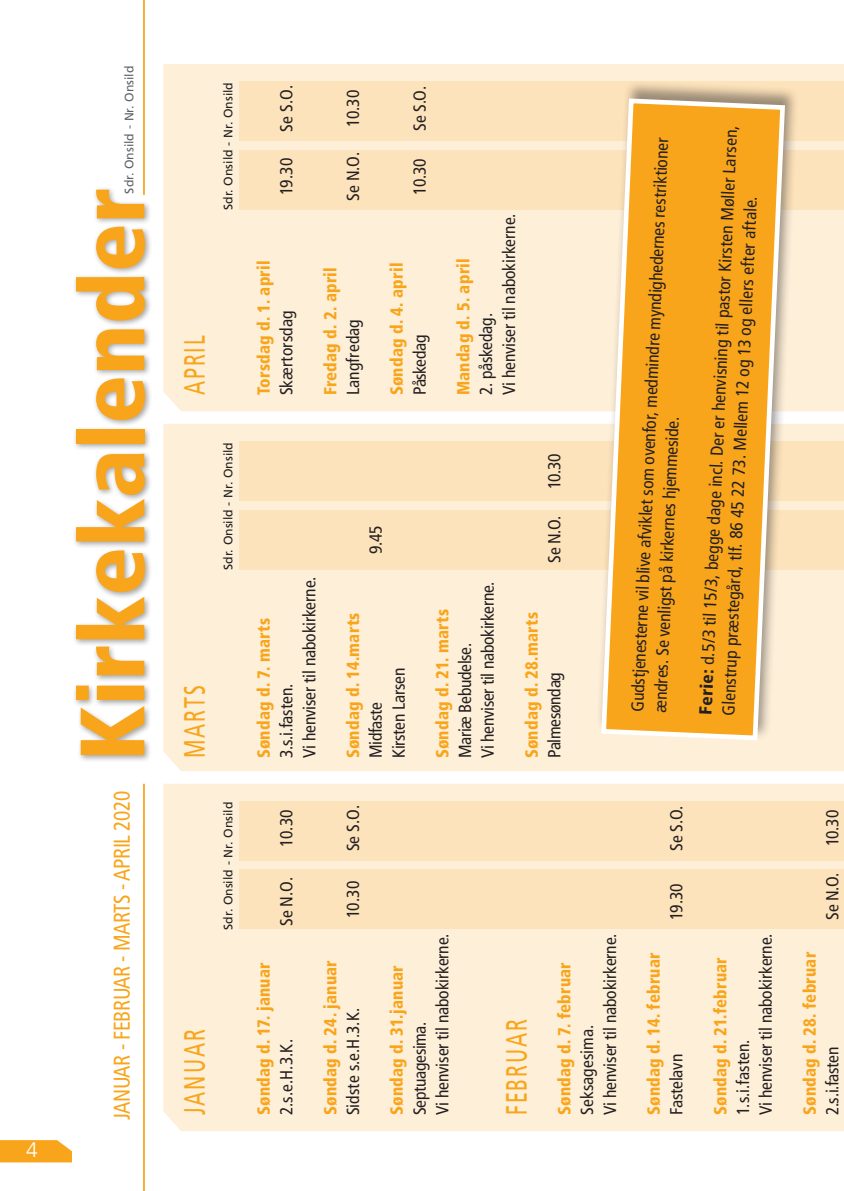
<style>
.page{position:relative;width:844px;height:1191px;background:#fff}
.page>*{position:absolute;margin:0;border:0;box-sizing:border-box;transform-origin:0 0}
.t1{font:900 condensed 91px "Frutiger";color:#f9a51b}
.t2{font:29.4px "Frutiger";letter-spacing:.1em;color:#f9a51b;scale:.67 1}
.t3{font:condensed 22.75px "Frutiger LT";letter-spacing:-.02em;color:#f9a51b;scale:.94 1}
.t4{font:300 21px "Frutiger";color:#fff}
.t5{font:condensed 17.5px/22.8px "Frutiger";letter-spacing:-.005em;color:#231f20}
.t6{font:900 condensed 17.5px "Frutiger";letter-spacing:.015em;color:#f9a51b;scale:.95 1}
.t7{font:12.25px "Frutiger";color:#231f20}
.t8{font:12.25px "Frutiger";color:#636366}
.s1{font-weight:900}
</style>
<div class="page">
<svg style="left:0;top:1140px;width:72px;height:22px;background:#f9aa28"></svg>
<div style="left:163px;top:64px;width:680px;height:347px;background:#feefd8"></div>
<div style="left:163px;top:424px;width:680px;height:347px;background:#feefd8"></div>
<div style="left:163px;top:784px;width:680px;height:347px;background:#feefd8"></div>
<div style="left:239px;top:869px;width:604px;height:60px;background:#fde3bb"></div>
<div style="left:239px;top:510px;width:604px;height:59px;background:#fde3bb"></div>
<div style="left:239px;top:150px;width:604px;height:59px;background:#fde3bb"></div>
<div style="left:239px;top:801px;width:604px;height:59px;background:#fde3bb"></div>
<div style="left:239px;top:441px;width:604px;height:59px;background:#fde3bb"></div>
<div style="left:239px;top:81px;width:604px;height:60px;background:#fde3bb"></div>
<hr style="left:143px;top:0;width:2px;height:195px;background:#f9a51b">
<div style="left:72px;top:186px;width:80px;height:576px;background:#231f20;opacity:.4"></div>
<hr style="left:143px;top:783px;width:2px;height:408px;background:#f9a51b">
<div style="left:595px;top:80px;width:203px;height:661px;background:#231f20;opacity:.45"></div>
<svg style="left:598px;top:96px;width:189px;height:647px;background:#f7b447"></svg>
<p class="t4" style="left:26px;top:1138px;width:13px">4</p>
<p class="t8" style="left:122px;top:193px;width:129px;rotate:-90deg">Sdr. Onsild - Nr. Onsild</p>
<h1 class="t1" style="left:58px;top:761px;width:575px;rotate:-90deg">Kirkekalender</h1>
<h3 class="t3" style="left:108px;top:1119px;width:351px;rotate:-90deg">JANUAR - FEBRUAR - MARTS - APRIL 2020</h3>
<p class="t7" style="left:221px;top:210px;width:129px;rotate:-90deg">Sdr. Onsild - Nr. Onsild</p>
<h2 class="t2" style="left:177px;top:395px;width:91px;rotate:-90deg">APRIL</h2>
<p class="t7" style="left:221px;top:570px;width:129px;rotate:-90deg">Sdr. Onsild - Nr. Onsild</p>
<h2 class="t2" style="left:177px;top:758px;width:110px;rotate:-90deg">MARTS</h2>
<p class="t7" style="left:221px;top:929px;width:129px;rotate:-90deg">Sdr. Onsild - Nr. Onsild</p>
<h2 class="t2" style="left:177px;top:1115px;width:130px;rotate:-90deg">JANUAR</h2>
<p class="t5" style="left:275px;top:132px;width:48px;rotate:-90deg">Se S.O.</p>
<p class="t5" style="left:275px;top:195px;width:39px;rotate:-90deg">19.30</p>
<p class="t6" style="left:253px;top:395px;width:144px;rotate:-90deg">Torsdag d. 1. april</p>
<p class="t5" style="left:275px;top:395px;width:86px;rotate:-90deg">Skærtorsdag</p>
<p class="t5" style="left:342px;top:127px;width:39px;rotate:-90deg">10.30</p>
<p class="t5" style="left:342px;top:201px;width:51px;rotate:-90deg">Se N.O.</p>
<p class="t6" style="left:319px;top:395px;width:136px;rotate:-90deg">Fredag d. 2. april</p>
<p class="t5" style="left:342px;top:395px;width:78px;rotate:-90deg">Langfredag</p>
<p class="t5" style="left:408px;top:131px;width:46px;rotate:-90deg">Se S.O.</p>
<p class="t5" style="left:408px;top:195px;width:38px;rotate:-90deg">10.30</p>
<p class="t6" style="left:386px;top:395px;width:141px;rotate:-90deg">Søndag d. 4. april</p>
<p class="t5" style="left:408px;top:395px;width:62px;rotate:-90deg">Påskedag</p>
<p class="t5" style="left:475px;top:395px;width:183px;rotate:-90deg">2. påskedag.<br>Vi henviser til nabokirkerne.</p>
<p class="t6" style="left:452px;top:395px;width:146px;rotate:-90deg">Mandag d. 5. april</p>
<p class="t5" style="left:275px;top:758px;width:183px;rotate:-90deg">3.s.i.fasten.<br>Vi henviser til nabokirkerne.</p>
<p class="t6" style="left:253px;top:758px;width:149px;rotate:-90deg">Søndag d. 7. marts</p>
<p class="t5" style="left:364px;top:553px;width:30px;rotate:-90deg">9.45</p>
<p class="t6" style="left:342px;top:758px;width:155px;rotate:-90deg">Søndag d. 14.marts</p>
<p class="t5" style="left:364px;top:758px;width:58px;rotate:-90deg">Midfaste</p>
<p class="t5" style="left:387px;top:758px;width:92px;rotate:-90deg">Kirsten Larsen</p>
<p class="t5" style="left:454px;top:758px;width:178px;rotate:-90deg">Mariæ Bebudelse.<br>Vi henviser til nabokirkerne.</p>
<p class="t6" style="left:431px;top:758px;width:159px;rotate:-90deg">Søndag d. 21. marts</p>
<p class="t5" style="left:543px;top:489px;width:38px;rotate:-90deg">10.30</p>
<p class="t5" style="left:543px;top:563px;width:49px;rotate:-90deg">Se N.O.</p>
<p class="t6" style="left:521px;top:758px;width:156px;rotate:-90deg">Søndag d. 28.marts</p>
<p class="t5" style="left:543px;top:758px;width:88px;rotate:-90deg">Palmesøndag</p>
<p class="t5" style="left:623px;top:710px;width:575px;line-height:24px;rotate:-87deg">Gudstjenesterne vil blive afviklet som ovenfor, medmindre myndighedernes restriktioner ændres. Se venligst på kirkernes hjemmeside.</p>
<p class="t5" style="left:691px;top:713px;width:591px;line-height:23.4px;rotate:-87deg"><span class="s1">Ferie:</span> d.5/3 til 15/3, begge dage incl. Der er henvisning til pastor Kirsten Møller Larsen,<br>Glenstrup præstegård, tlf. 86 45 22 73. Mellem 12 og 13 og ellers efter aftale.</p>
<p class="t5" style="left:275px;top:847px;width:39px;rotate:-90deg">10.30</p>
<p class="t5" style="left:342px;top:851px;width:48px;rotate:-90deg">Se S.O.</p>
<p class="t5" style="left:665px;top:851px;width:47px;rotate:-90deg">Se S.O.</p>
<p class="t5" style="left:275px;top:926px;width:51px;rotate:-90deg">Se N.O.</p>
<p class="t5" style="left:342px;top:918px;width:39px;rotate:-90deg">10.30</p>
<p class="t5" style="left:665px;top:920px;width:38px;rotate:-90deg">19.30</p>
<p class="t6" style="left:253px;top:1115px;width:162px;rotate:-90deg">Søndag d. 17. januar</p>
<p class="t5" style="left:275px;top:1115px;width:78px;rotate:-90deg">2.s.e.H.3.K.</p>
<p class="t6" style="left:319px;top:1115px;width:165px;rotate:-90deg">Søndag d. 24. januar</p>
<p class="t5" style="left:342px;top:1115px;width:109px;rotate:-90deg">Sidste s.e.H.3.K.</p>
<p class="t5" style="left:408px;top:1115px;width:183px;rotate:-90deg">Septuagesima.<br>Vi henviser til nabokirkerne.</p>
<p class="t6" style="left:386px;top:1115px;width:159px;rotate:-90deg">Søndag d. 31.januar</p>
<h2 class="t2" style="left:499px;top:1115px;width:146px;rotate:-90deg">FEBRUAR</h2>
<p class="t5" style="left:576px;top:1115px;width:183px;rotate:-90deg">Seksagesima.<br>Vi henviser til nabokirkerne.</p>
<p class="t6" style="left:553px;top:1115px;width:163px;rotate:-90deg">Søndag d. 7. februar</p>
<p class="t6" style="left:643px;top:1115px;width:173px;rotate:-90deg">Søndag d. 14. februar</p>
<p class="t5" style="left:665px;top:1115px;width:63px;rotate:-90deg">Fastelavn</p>
<p class="t5" style="left:731px;top:1115px;width:183px;rotate:-90deg">1.s.i.fasten.<br>Vi henviser til nabokirkerne.</p>
<p class="t6" style="left:709px;top:1115px;width:168px;rotate:-90deg">Søndag d. 21.februar</p>
<p class="t5" style="left:821px;top:846px;width:38px;rotate:-90deg">10.30</p>
<p class="t5" style="left:821px;top:920px;width:49px;rotate:-90deg">Se N.O.</p>
<p class="t6" style="left:798px;top:1115px;width:173px;rotate:-90deg">Søndag d. 28. februar</p>
<p class="t5" style="left:821px;top:1115px;width:70px;rotate:-90deg">2.s.i.fasten</p>
</div>
